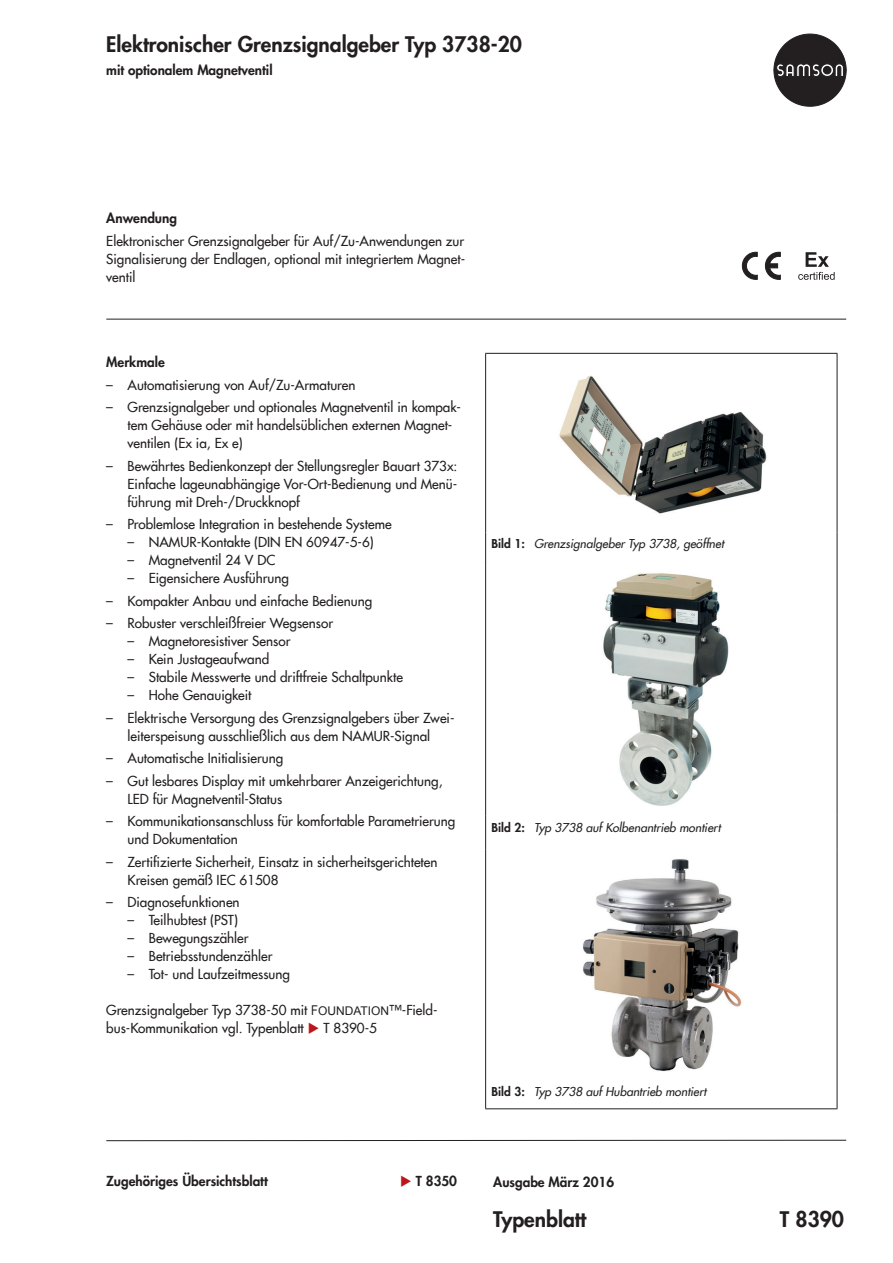
<style>
.page{position:relative;width:893px;height:1263px;background:#fff}
.page>*{position:absolute;margin:0;border:0;box-sizing:border-box;transform-origin:0 0}
.t1{font:800 21px "Futura Com";color:#231f20}
.t2{font:500 13.5px/18px "Futura Com";color:#231f20}
.t3{font:800 13.5px "Futura Com";color:#231f20}
.t4{font:italic 500 12px "Futura Com";color:#231f20}
.s1{font-family:"Futura";font-weight:400}
.s2{font-family:"Arial Narrow";font-weight:400}
.s3{font-family:"Arial";font-weight:400;font-size:12px}
.s4{color:#be151b}
.s5{font-weight:800;font-style:normal}
</style>
<div class="page">
<svg style="left:774px;top:34px;width:72px;height:72px"></svg>
<hr style="left:106px;top:319px;width:740px;height:1px;background:#231f20">
<svg style="left:106px;top:1139px;width:741px;height:2px"></svg>
<hr style="left:485px;top:353px;width:352px;height:1px;background:#231f20">
<hr style="left:485px;top:354px;width:1px;height:179px;background:#231f20">
<hr style="left:837px;top:354px;width:1px;height:179px;background:#231f20">
<hr style="left:485px;top:533px;width:1px;height:33px;background:#231f20">
<hr style="left:837px;top:533px;width:1px;height:33px;background:#231f20">
<hr style="left:485px;top:566px;width:1px;height:250px;background:#231f20">
<hr style="left:837px;top:566px;width:1px;height:250px;background:#231f20">
<hr style="left:485px;top:816px;width:1px;height:33px;background:#231f20">
<hr style="left:837px;top:816px;width:1px;height:33px;background:#231f20">
<hr style="left:485px;top:849px;width:1px;height:231px;background:#231f20">
<hr style="left:837px;top:849px;width:1px;height:231px;background:#231f20">
<svg style="left:485px;top:1080px;width:1px;height:28px"></svg>
<svg style="left:837px;top:1080px;width:1px;height:28px"></svg>
<hr style="left:485px;top:1108px;width:352px;height:1px;background:#231f20">
<img style="left:559px;top:375px;width:208px;height:139px">
<img style="left:603px;top:573px;width:126px;height:233px">
<img style="left:583px;top:859px;width:159px;height:212px">
<svg style="left:742px;top:252px;width:15px;height:27px"></svg>
<svg style="left:765px;top:252px;width:15px;height:27px"></svg>
<hr style="left:767px;top:264px;width:11px;height:4px;background:#231f20">
<svg style="left:798px;top:252px;width:37px;height:28px"></svg>
<h1 class="t1" style="left:106px;top:28px;width:417px">Elektronischer Grenzsignalgeber Typ 3738-20</h1>
<p class="t3" style="left:106px;top:59px;width:168px">mit optionalem Magnetventil</p>
<p class="t3" style="left:106px;top:208px;width:72px">Anwendung</p>
<p class="t2" style="left:106px;top:231px;width:360px;text-align:justify">Elektronischer Grenzsignalgeber für Auf/Zu-Anwendungen zur Signalisierung der Endlagen, optional mit integriertem Magnet&shy;ventil</p>
<p class="t3" style="left:106px;top:352px;width:60px">Merkmale</p>
<p class="t2" style="left:106px;top:375px;width:251px"><span class="s1">–</span> Automatisierung von Auf/Zu-Armaturen</p>
<p class="t2" style="left:128px;top:397px;width:335px;text-indent:-21px"><span class="s1">–</span> Grenzsignalgeber und optionales Magnetventil in kompak&shy;tem Gehäuse oder mit handelsüblichen externen Magnet&shy;ventilen (Ex ia, Ex e)</p>
<p class="t2" style="left:128px;top:456px;width:331px;text-align:justify;text-indent:-21px"><span class="s1">–</span> Bewährtes Bedienkonzept der Stellungsregler Bauart 373x:<br>Einfache lageunabhängige Vor-Ort-Bedienung und Menü&shy;führung mit Dreh-/Druckknopf</p>
<p class="t2" style="left:106px;top:514px;width:287px"><span class="s1">–</span> Problemlose Integration in bestehende Systeme</p>
<p class="t2" style="left:128px;top:532px;width:248px"><span class="s1">–</span> NAMUR-Kontakte (DIN EN 60947-5-6)</p>
<p class="t2" style="left:128px;top:550px;width:149px"><span class="s1">–</span> Magnetventil 24 V DC</p>
<p class="t2" style="left:128px;top:568px;width:163px"><span class="s1">–</span> Eigensichere Ausführung</p>
<p class="t2" style="left:106px;top:591px;width:267px"><span class="s1">–</span> Kompakter Anbau und einfache Bedienung</p>
<p class="t2" style="left:106px;top:613px;width:228px"><span class="s1">–</span> Robuster verschleißfreier Wegsensor</p>
<p class="t2" style="left:128px;top:631px;width:164px"><span class="s1">–</span> Magnetoresistiver Sensor</p>
<p class="t2" style="left:128px;top:649px;width:143px"><span class="s1">–</span> Kein Justageaufwand</p>
<p class="t2" style="left:128px;top:667px;width:277px"><span class="s1">–</span> Stabile Messwerte und driftfreie Schaltpunkte</p>
<p class="t2" style="left:128px;top:685px;width:125px"><span class="s1">–</span> Hohe Genauigkeit</p>
<p class="t2" style="left:106px;top:708px;width:350px;text-align:center"><span class="s1">–</span> Elektrische Versorgung des Grenzsignalgebers über Zwei&shy;leiterspeisung ausschließlich aus dem NAMUR-Signal</p>
<p class="t2" style="left:106px;top:748px;width:179px"><span class="s1">–</span> Automatische Initialisierung</p>
<p class="t2" style="left:128px;top:771px;width:316px;text-indent:-21px"><span class="s1">–</span> Gut lesbares Display mit umkehrbarer Anzeigerichtung,<br>LED für Magnetventil-Status</p>
<p class="t2" style="left:128px;top:811px;width:329px;text-indent:-21px"><span class="s1">–</span> Kommunikationsanschluss für komfortable Parametrierung und Dokumentation</p>
<p class="t2" style="left:128px;top:852px;width:311px;text-indent:-21px"><span class="s1">–</span> Zertifizierte Sicherheit, Einsatz in sicherheitsgerichteten<br>Kreisen gemäß IEC 61508</p>
<p class="t2" style="left:106px;top:892px;width:135px"><span class="s1">–</span> Diagnosefunktionen</p>
<p class="t2" style="left:128px;top:910px;width:112px"><span class="s1">–</span> Teilhubtest (PST)</p>
<p class="t2" style="left:128px;top:928px;width:123px"><span class="s1">–</span> Bewegungszähler</p>
<p class="t2" style="left:128px;top:946px;width:146px"><span class="s1">–</span> Betriebsstundenzähler</p>
<p class="t2" style="left:128px;top:964px;width:164px"><span class="s1">–</span> Tot- und Laufzeitmessung</p>
<p class="t2" style="left:106px;top:1000px;width:333px">Grenzsignalgeber Typ 3738-50 mit <span class="s2">F</span><span class="s3">OUNDATION</span>™-Field&shy;bus-Kommunikation vgl. Typenblatt <span class="s4">◆</span> T 8390-5</p>
<p class="t4" style="left:492px;top:535px;width:234px"><span class="s5">Bild 1:</span> Grenzsignalgeber Typ 3738, geöffnet</p>
<p class="t4" style="left:492px;top:818px;width:230px"><span class="s5">Bild 2:</span> Typ 3738 auf Kolbenantrieb montiert</p>
<p class="t4" style="left:492px;top:1082px;width:216px"><span class="s5">Bild 3:</span> Typ 3738 auf Hubantrieb montiert</p>
<p class="t3" style="left:106px;top:1171px;width:163px">Zugehöriges Übersichtsblatt</p>
<p class="t3" style="left:400px;top:1171px;width:58px"><span class="s4">◆</span> T 8350</p>
<p class="t3" style="left:493px;top:1172px;width:122px">Ausgabe März 2016</p>
<h1 class="t1" style="left:493px;top:1204px;width:95px">Typenblatt</h1>
<h1 class="t1" style="left:780px;top:1204px;width:66px">T 8390</h1>
</div>
